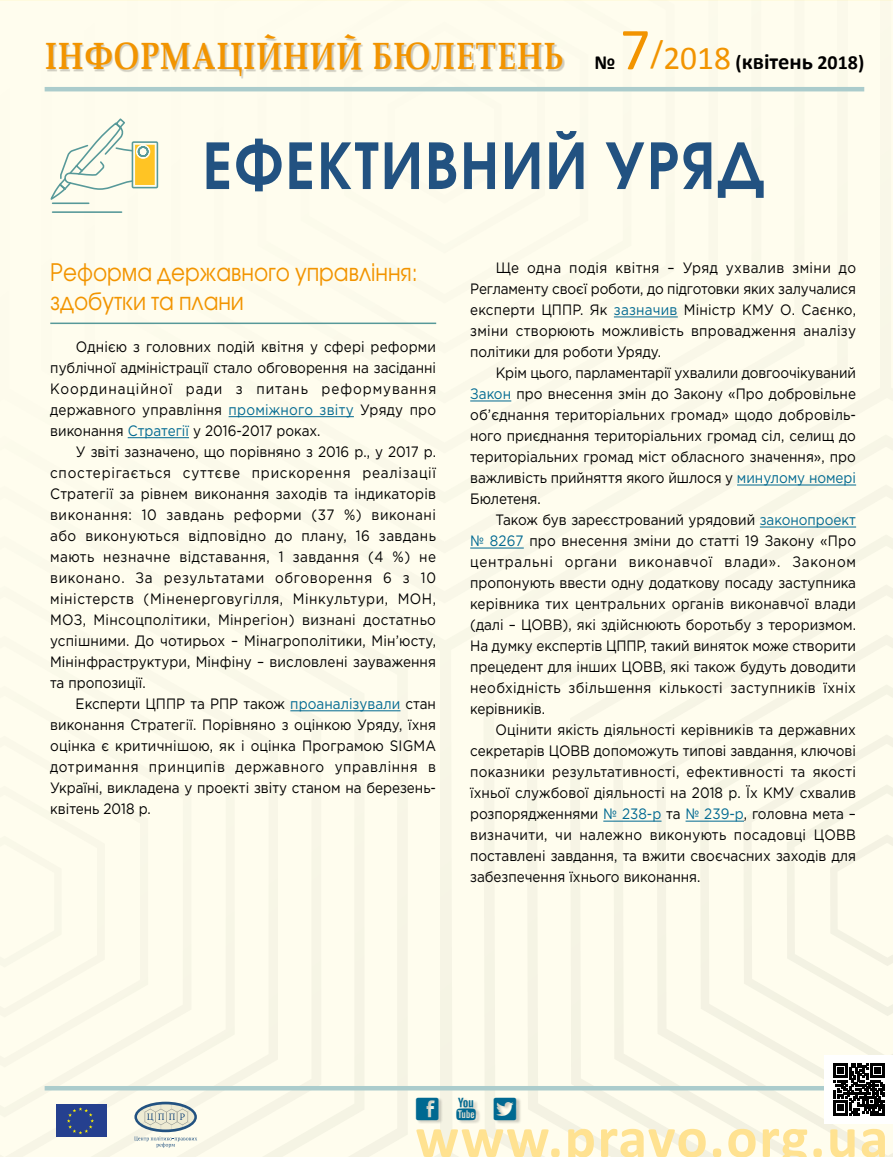
<style>
.page{position:relative;width:893px;height:1157px;background:#fff}
.page>*{position:absolute;margin:0;border:0;box-sizing:border-box;transform-origin:0 0}
.t1{font:600 63px "Avant Garde Gothic C";letter-spacing:.04em;color:#225281;scale:.9 1}
.t2{font:700 58.35px "Calibri";letter-spacing:.025em;color:#ffe291}
.t3{font:700 37.95px "Book Antiqua";letter-spacing:.04em;color:#f29400;scale:.8 1}
.t4{font:24px/28.8px "Avant Garde Gothic C";color:#f29400;scale:.9 1}
.t5{font:700 22.5px "Calibri";color:#000}
.t6{font:15px/21px "Gotham Pro";color:#000;text-align:justify;scale:.9 1}
.s1{font-family:"Calibri";font-size:19.95px;color:#000}
.s2{font-weight:400;font-size:60px;color:#f29400}
.s3{font-weight:400;font-size:33.3px;color:#f29400}
.s4{font-size:19.95px}
.s5{color:#006991}
</style>
<div class="page">
<div style="left:0;top:1px;width:893px;height:1156px;background:#fffdee"></div>
<svg style="left:483px;top:434px;width:410px;height:723px;background:#fcfaeb"></svg>
<div style="left:41px;top:1px;width:807px;height:602px;background:#fffdee"></div>
<hr style="left:45px;top:1086px;width:819px;height:4px;background:#abcccc">
<svg style="left:134px;top:1101px;width:63px;height:46px;background:#cdd4cd"></svg>
<div style="left:56px;top:1104px;width:50px;height:33px;background:#25408f"></div>
<svg style="left:67px;top:1107px;width:27px;height:27px"></svg>
<div style="left:825px;top:1055px;width:68px;height:68px;background:#fff"></div>
<svg style="left:833px;top:1063px;width:52px;height:52px"></svg>
<hr style="left:45px;top:87px;width:819px;height:4px;background:#abcccc">
<div style="left:48px;top:36px;width:517px;height:42px;background:#000;opacity:.2"></div>
<div style="left:416px;top:1097px;width:105px;height:27px;background:#000;opacity:.2"></div>
<svg style="left:48px;top:117px;width:111px;height:97px;background:#eceed8"></svg>
<hr style="left:50px;top:322px;width:386px;height:2px;background:#579999">
<hr style="left:229px;top:416px;width:125px;height:1px;background:#006991">
<hr style="left:128px;top:437px;width:61px;height:1px;background:#006991">
<hr style="left:290px;top:710px;width:110px;height:1px;background:#006991">
<hr style="left:614px;top:317px;width:64px;height:1px;background:#006991">
<hr style="left:470px;top:401px;width:41px;height:1px;background:#006991">
<hr style="left:737px;top:485px;width:119px;height:1px;background:#006991">
<hr style="left:760px;top:527px;width:96px;height:1px;background:#006991">
<hr style="left:470px;top:548px;width:54px;height:1px;background:#006991">
<hr style="left:603px;top:821px;width:58px;height:1px;background:#006991">
<hr style="left:686px;top:821px;width:58px;height:1px;background:#006991">
<svg style="left:416px;top:1097px;width:23px;height:22px"></svg>
<svg style="left:457px;top:1097px;width:19px;height:22px"></svg>
<svg style="left:494px;top:1097px;width:22px;height:22px"></svg>
<h3 class="t3" style="left:45px;top:30px;width:714px">ІНФОРМАЦІЙНИЙ БЮЛЕТЕНЬ <span class="s1">№</span></h3>
<h3 class="t5" style="left:620px;top:46px;width:246px"><span class="s2">7</span><sup>/</sup><span class="s3">2018</span> <span class="s4">(</span>квітень <span class="s4">2018)</span></h3>
<h1 class="t1" style="left:203px;top:127px;width:625px">ЕФЕКТИВНИЙ УРЯД</h1>
<h3 class="t4" style="left:50px;top:258px;width:410px">Реформа державного управління: здобутки та плани</h3>
<p class="t6" style="left:50px;top:336px;width:430px;text-indent:26px">Однією з головних подій квітня у сфері реформи публічної адміністрації стало обговорення на засіданні Координаційної ради з питань реформування державного управління <span class="s5">проміжного звіту</span> Уряду про виконання <span class="s5">Стратегії</span> у 2016-2017 роках.</p>
<p class="t6" style="left:50px;top:441px;width:430px;text-indent:26px">У звіті зазначено, що порівняно з 2016 р., у 2017 р. спостерігається суттєве прискорення реалізації Стратегії за рівнем виконання заходів та індикаторів виконання: 10 завдань реформи (37 %) виконані або виконуються відповідно до плану, 16 завдань мають незначне відставання, 1 завдання (4 %) не виконано. За результатами обговорення 6 з 10 міністерств (Міненерговугілля, Мінкультури, МОН, МОЗ, Мінсоцполітики, Мінрегіон) визнані достатньо успішними. До чотирьох – Мінагрополітики, Мін’юсту, Мінінфраструктури, Мінфіну – висловлені зауваження та пропозиції.</p>
<p class="t6" style="left:50px;top:693px;width:430px;text-indent:25px">Експерти ЦППР та РПР також <span class="s5">проаналізували</span> стан виконання Стратегії. Порівняно з оцінкою Уряду, їхня оцінка є критичнішою, як і оцінка Програмою SIGMA дотримання принципів державного управління в Україні, викладена у проекті звіту станом на березень&shy;квітень 2018 р.</p>
<p class="t6" style="left:470px;top:257px;width:430px;text-indent:26px">Ще одна подія квітня – Уряд ухвалив зміни до Регламенту своєї роботи, до підготовки яких залучалися експерти ЦППР. Як <span class="s5">зазначив</span> Міністр КМУ О. Саєнко, зміни створюють можливість впровадження аналізу політики для роботи Уряду.</p>
<p class="t6" style="left:470px;top:362px;width:430px;text-indent:26px">Крім цього, парламентарії ухвалили довгоочікуваний <span class="s5">Закон</span> про внесення змін до Закону «Про добровільне об’єднання територіальних громад» щодо добровіль&shy;ного приєднання територіальних громад сіл, селищ до територіальних громад міст обласного значення», про важливість прийняття якого йшлося у <span class="s5">минулому номері </span>Бюлетеня.</p>
<p class="t6" style="left:470px;top:509px;width:430px;text-indent:26px">Також був зареєстрований урядовий <span class="s5">законопроект № 8267</span> про внесення зміни до статті 19 Закону «Про центральні органи виконавчої влади». Законом пропонують ввести одну додаткову посаду заступника керівника тих центральних органів виконавчої влади (далі – ЦОВВ), які здійснюють боротьбу з тероризмом.<br>На думку експертів ЦППР, такий виняток може створити прецедент для інших ЦОВВ, які також будуть доводити необхідність збільшення кількості заступників їхніх керівників.</p>
<p class="t6" style="left:470px;top:719px;width:430px;text-indent:26px">Оцінити якість діяльності керівників та державних секретарів ЦОВВ допоможуть типові завдання, ключові показники результативності, ефективності та якості їхньої службової діяльності на 2018 р. Їх КМУ схвалив розпорядженнями <span class="s5">№ 238-р</span> та <span class="s5">№ 239-р</span>, головна мета – визначити, чи належно виконують посадовці ЦОВВ поставлені завдання, та вжити своєчасних заходів для забезпечення їхнього виконання.</p>
<h2 class="t2" style="left:415px;top:1096px;width:475px">www.pravo.org.ua</h2>
</div>
